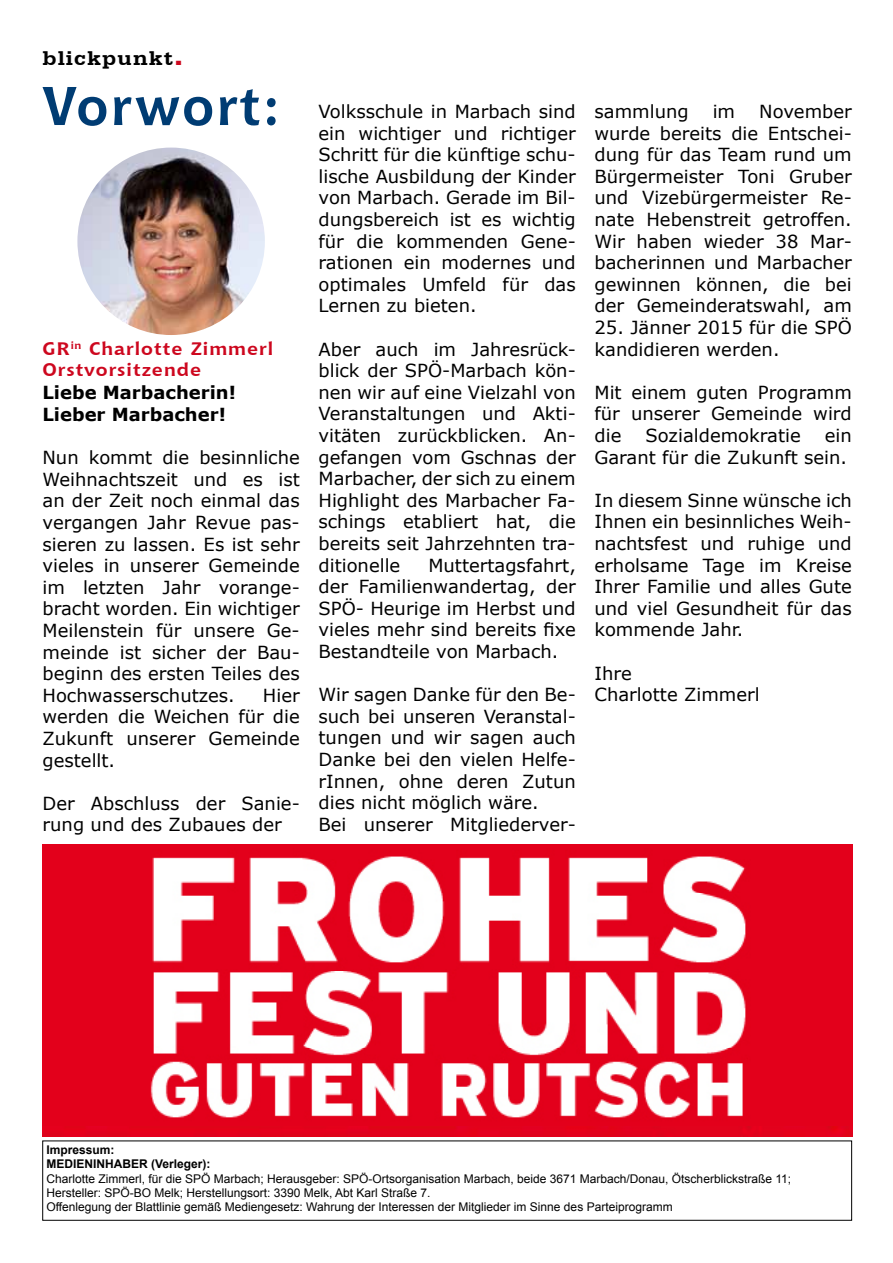
<style>
.page{position:relative;width:893px;height:1263px;background:#fff}
.page>*{position:absolute;margin:0;border:0;box-sizing:border-box;transform-origin:0 0}
.t1{font:700 54px "Chianti BT";letter-spacing:.05em;color:#003c73}
.t2{font:700 21px "Serifa BT";letter-spacing:.05em;color:#000;scale:1.11 1}
.t3{font:18px/21.6px "Verdana";color:#000;text-align:justify}
.t4{font:700 18px/21.6px "Chianti BT";letter-spacing:.05em;color:#cd071e;scale:1.11 1}
.t5{font:700 18px/21.6px "Verdana";color:#000}
.t6{font:12px/14.4px "Arial";color:#000}
.t7{font:700 12px/14.4px "Arial";color:#000}
.s1{font-size:30px;color:#cd071e}
</style>
<div class="page">
<img style="left:77px;top:148px;width:188px;height:187px;border-radius:94px">
<img style="left:43px;top:844px;width:810px;height:292px">
<p class="t2" style="left:43px;top:45px;width:128px">blickpunkt<span class="s1">.</span></p>
<h1 class="t1" style="left:43px;top:68px;width:239px">Vorwort:</h1>
<p class="t4" style="left:43px;top:337px;width:209px">GR<sup>in</sup> Charlotte Zimmerl<br>Orstvorsitzende</p>
<p class="t5" style="left:43px;top:382px;width:195px">Liebe Marbacherin!<br>Lieber Marbacher!</p>
<p class="t3" style="left:43px;top:447px;width:259px">Nun kommt die besinnliche Weihnachtszeit und es ist an der Zeit noch einmal das vergangen Jahr Revue pas&shy;sieren zu lassen. Es ist sehr vieles in unserer Gemeinde im letzten Jahr vorange&shy;bracht worden. Ein wichtiger Meilenstein für unsere Ge&shy;meinde ist sicher der Bau&shy;beginn des ersten Teiles des Hochwasserschutzes.</p>
<p class="t3" style="left:43px;top:684px;width:259px;text-indent:220px">Hier werden die Weichen für die Zukunft unserer Gemeinde gestellt.</p>
<p class="t3" style="left:43px;top:792px;width:259px">Der Abschluss der Sanie&shy;rung und des Zubaues der</p>
<p class="t3" style="left:318px;top:100px;width:259px">Volksschule in Marbach sind ein wichtiger und richtiger Schritt für die künftige schu&shy;lische Ausbildung der Kinder von Marbach. Gerade im Bil&shy;dungsbereich ist es wichtig für die kommenden Gene&shy;rationen ein modernes und optimales Umfeld für das Lernen zu bieten.</p>
<p class="t3" style="left:318px;top:338px;width:259px">Aber auch im Jahresrück&shy;blick der SPÖ-Marbach kön&shy;nen wir auf eine Vielzahl von Veranstaltungen und Akti&shy;vitäten zurückblicken. An&shy;gefangen vom Gschnas der Marbacher, der sich zu einem Highlight des Marbacher Fa&shy;schings etabliert hat, die bereits seit Jahrzehnten tra&shy;ditionelle</p>
<p class="t3" style="left:318px;top:554px;width:259px;text-indent:110px">Muttertagsfahrt, der Familienwandertag, der SPÖ- Heurige im Herbst und vieles mehr sind bereits fixe Bestandteile von Marbach.</p>
<p class="t3" style="left:318px;top:684px;width:259px;text-align:left">Wir sagen Danke für den Be&shy;such bei unseren Veranstal&shy;tungen und wir sagen auch<br>Danke bei den vielen Helfe&shy;rInnen, ohne deren Zutun dies nicht möglich wäre.<br>Bei unserer Mitgliederver-</p>
<p class="t3" style="left:594px;top:100px;width:259px;text-indent:165px">November wurde bereits die Entschei&shy;dung für das Team rund um Bürgermeister Toni Gruber und Vizebürgermeister Re&shy;nate Hebenstreit getroffen.<br>Wir haben wieder 38 Mar&shy;bacherinnen und Marbacher gewinnen können, die bei der Gemeinderatswahl, am</p>
<p class="t3" style="left:594px;top:316px;width:259px">25. Jänner 2015 für die SPÖ kandidieren werden.</p>
<p class="t3" style="left:594px;top:381px;width:259px">Mit einem guten Programm für unserer Gemeinde wird die</p>
<p class="t3" style="left:594px;top:100px;width:96px">sammlung</p>
<p class="t3" style="left:713px;top:100px;width:24px">im</p>
<p class="t3" style="left:645px;top:424px;width:157px">Sozialdemokratie</p>
<p class="t3" style="left:594px;top:424px;width:259px;text-align:right">ein<br>Garant für die Zukunft sein.</p>
<p class="t3" style="left:594px;top:489px;width:259px">In diesem Sinne wünsche ich Ihnen ein besinnliches Weih&shy;nachtsfest und ruhige und erholsame Tage im Kreise Ihrer Familie und alles Gute und viel Gesundheit für das kommende Jahr.</p>
<p class="t3" style="left:594px;top:662px;width:167px">Ihre<br>Charlotte Zimmerl</p>
<p class="t7" style="left:46px;top:1143px;width:166px">Impressum:<br>MEDIENINHABER (Verleger):</p>
<p class="t6" style="left:46px;top:1171px;width:746px">Charlotte Zimmerl, für die SPÖ Marbach; Herausgeber: SPÖ-Ortsorganisation Marbach, beide 3671 Marbach/Donau, Ötscherblickstraße 11;<br>Hersteller: SPÖ-BO Melk; Herstellungsort: 3390 Melk, Abt Karl Straße 7.<br>Offenlegung der Blattlinie gemäß Mediengesetz: Wahrung der Interessen der Mitglieder im Sinne des Parteiprogramm</p>
</div>
